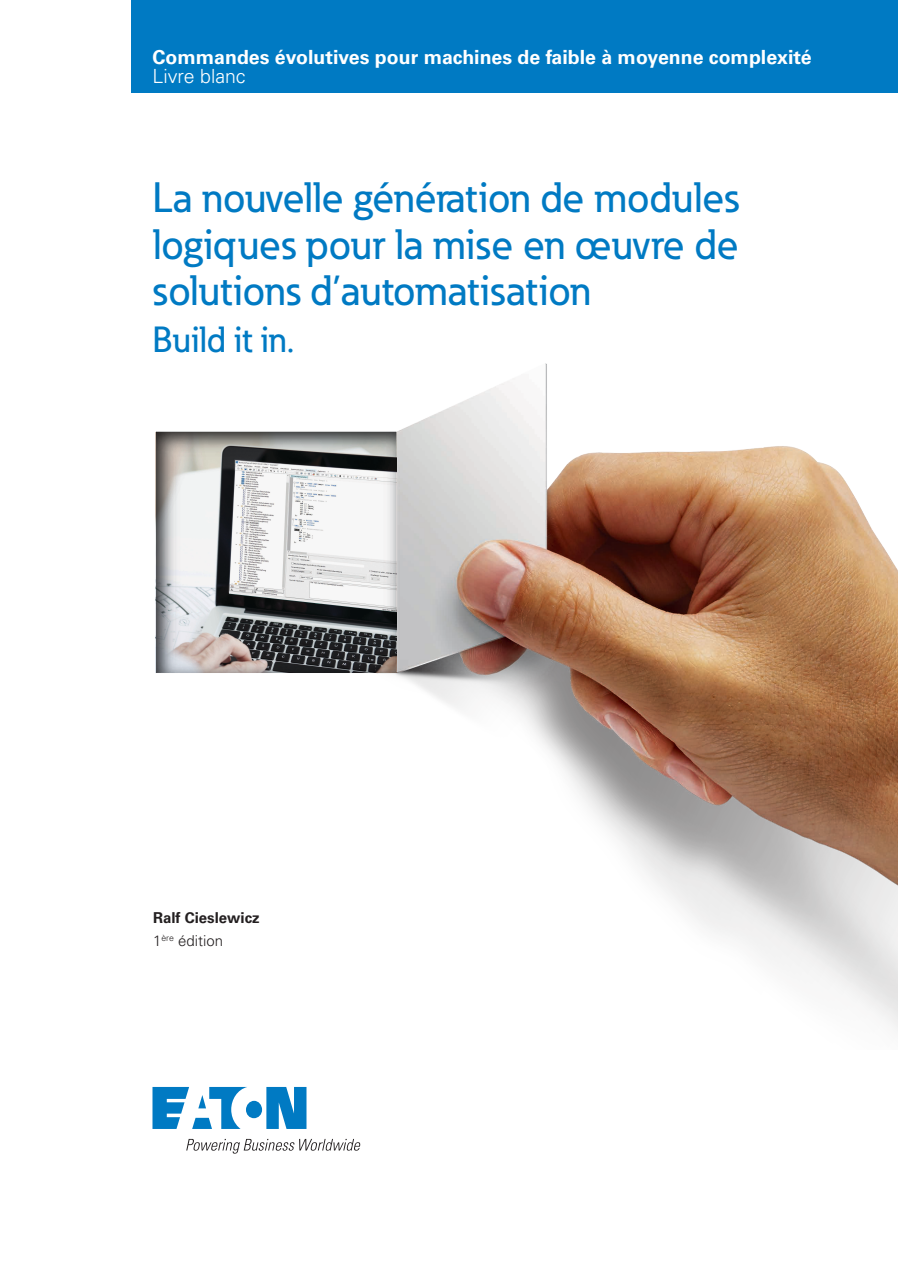
<style>
.page{position:relative;width:898px;height:1268px;background:#fff}
.page>*{position:absolute;margin:0;border:0;box-sizing:border-box;transform-origin:0 0}
.t1{font:500 42px/46.5px "Eaton";color:#007ac3;text-align:justify}
.t2{font:500 36px "Eaton";color:#007ac3}
.t3{font:700 19.5px "Univers LT Std";color:#fff}
.t4{font:300 19.5px "Univers LT Std";color:#fff}
.t5{font:700 15px/22.2px "Univers LT Std";color:#231f20}
.s1{font-weight:300}
</style>
<div class="page">
<div style="left:131px;top:0;width:767px;height:93px;background:#007ac3"></div>
<svg style="left:152px;top:1087px;width:154px;height:42px"></svg>
<svg style="left:186px;top:1139px;width:175px;height:14px"></svg>
<img style="left:155px;top:363px;width:743px;height:668px">
<img style="left:156px;top:432px;width:240px;height:240px">
<p class="t3" style="left:152px;top:46px;width:660px">Commandes évolutives pour machines de faible à moyenne complexité</p>
<p class="t4" style="left:152px;top:65px;width:95px">Livre blanc</p>
<p class="t1" style="left:152px;top:174px;width:588px">La nouvelle génération de modules logiques pour la mise en œuvre de solutions d’automatisation</p>
<p class="t2" style="left:152px;top:317px;width:143px">Build it in.</p>
<p class="t5" style="left:153px;top:907px;width:108px">Ralf Cieslewicz<br><span class="s1">1</span><sup>ère</sup> <span class="s1">édition</span></p>
</div>
